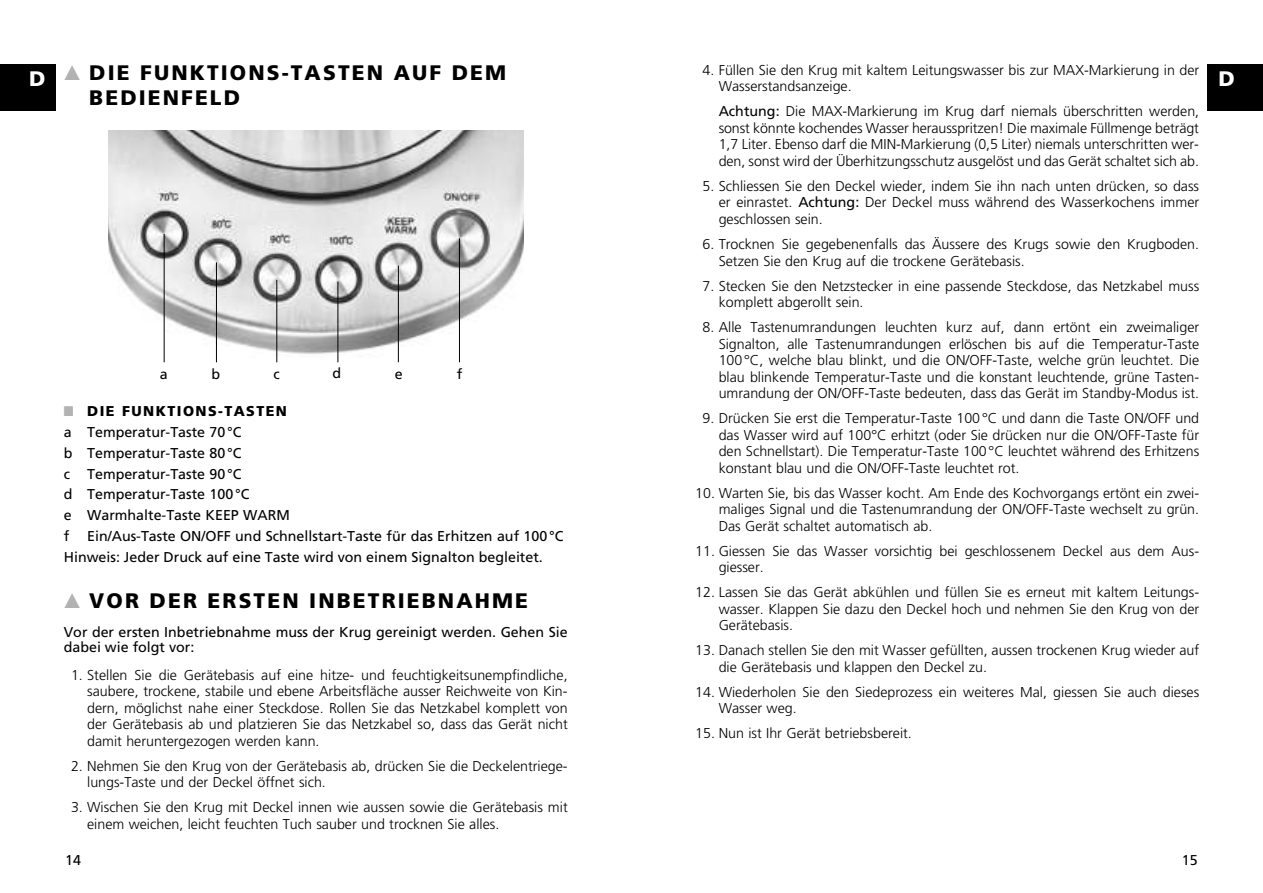
<style>
.page{position:relative;width:1263px;height:893px;background:#fff}
.page>*{position:absolute;margin:0;border:0;box-sizing:border-box;transform-origin:0 0}
.t1{font:900 21px/25.2px "Frutiger";letter-spacing:.1em;color:#000}
.t2{font:900 21px "Frutiger";color:#fff}
.t3{font:300 14.25px/16.5px "Frutiger";color:#000}
.t4{font:14.25px/20.7px "Frutiger";color:#000}
.s1{font-weight:400}
.s2{color:#b2b2b2}
.s3{font-weight:900}
</style>
<div class="page">
<div style="left:0;top:64px;width:55px;height:47px;background:#000"></div>
<div style="left:1208px;top:64px;width:55px;height:47px;background:#000"></div>
<img style="left:108px;top:130px;width:415px;height:227px">
<hr style="left:276px;top:280px;width:1px;height:82px;background:#000">
<hr style="left:337px;top:282px;width:1px;height:80px;background:#000">
<hr style="left:216px;top:262px;width:1px;height:100px;background:#000">
<hr style="left:164px;top:234px;width:1px;height:128px;background:#000">
<hr style="left:398px;top:266px;width:1px;height:96px;background:#000">
<hr style="left:459px;top:238px;width:1px;height:124px;background:#000">
<p class="t3" style="left:719px;top:62px;width:482px;text-indent:-16px">4. Füllen Sie den Krug mit kaltem Leitungswasser bis zur MAX-Markierung in der<br>Wasserstandsanzeige.</p>
<p class="t3" style="left:719px;top:104px;width:482px;text-align:justify"><span class="s1">Achtung:</span> Die MAX-Markierung im Krug darf niemals überschritten werden, sonst könnte kochendes Wasser herausspritzen! Die maximale Füllmenge beträgt 1,7 Liter. Ebenso darf die MIN-Markierung (0,5 Liter) niemals unterschritten wer&shy;den, sonst wird der Überhitzungsschutz ausgelöst und das Gerät schaltet sich ab.</p>
<p class="t3" style="left:719px;top:178px;width:482px;text-align:justify;text-indent:-16px">5. Schliessen Sie den Deckel wieder, indem Sie ihn nach unten drücken, so dass er einrastet. <span class="s1">Achtung:</span> Der Deckel muss während des Wasserkochens immer geschlossen sein.</p>
<p class="t3" style="left:719px;top:236px;width:482px;text-indent:-16px">6. Trocknen Sie gegebenenfalls das Äussere des Krugs sowie den Krugboden.<br>Setzen Sie den Krug auf die trockene Gerätebasis.</p>
<p class="t3" style="left:719px;top:278px;width:482px;text-indent:-16px">7. Stecken Sie den Netzstecker in eine passende Steckdose, das Netzkabel muss komplett abgerollt sein.</p>
<p class="t3" style="left:719px;top:319px;width:482px;text-align:justify;text-indent:-16px">8. Alle Tastenumrandungen leuchten kurz auf, dann ertönt ein zweimaliger Signalton, alle Tastenumrandungen erlöschen bis auf die Temperatur-Taste 100 °C, welche blau blinkt, und die ON/OFF-Taste, welche grün leuchtet. Die blau blinkende Temperatur-Taste und die konstant leuchtende, grüne Tasten&shy;umrandung der ON/OFF-Taste bedeuten, dass das Gerät im Standby-Modus ist.</p>
<p class="t3" style="left:719px;top:410px;width:482px;text-align:justify;text-indent:-16px">9. Drücken Sie erst die Temperatur-Taste 100 °C und dann die Taste ON/OFF und das Wasser wird auf 100°C erhitzt (oder Sie drücken nur die ON/OFF-Taste für den Schnell start). Die Temperatur-Taste 100 °C leuchtet während des Erhitzens konstant blau und die ON/OFF-Taste leuchtet rot.</p>
<p class="t3" style="left:719px;top:485px;width:482px;text-align:justify;text-indent:-23px">10. Warten Sie, bis das Wasser kocht. Am Ende des Kochvorgangs ertönt ein zwei&shy;maliges Signal und die Tastenumrandung der ON/OFF-Taste wechselt zu grün.<br>Das Gerät schaltet automatisch ab.</p>
<p class="t3" style="left:719px;top:543px;width:482px;text-indent:-23px">11. Giessen Sie das Wasser vorsichtig bei geschlossenem Deckel aus dem Aus&shy;giesser.</p>
<p class="t3" style="left:719px;top:584px;width:482px;text-align:justify;text-indent:-23px">12. Lassen Sie das Gerät abkühlen und füllen Sie es erneut mit kaltem Leitungs&shy;wasser. Klappen Sie dazu den Deckel hoch und nehmen Sie den Krug von der Gerätebasis.</p>
<p class="t3" style="left:719px;top:642px;width:482px;text-indent:-23px">13. Danach stellen Sie den mit Wasser gefüllten, aussen trockenen Krug wieder auf die Gerätebasis und klappen den Deckel zu.</p>
<p class="t3" style="left:719px;top:684px;width:482px;text-indent:-23px">14. Wiederholen Sie den Siedeprozess ein weiteres Mal, giessen Sie auch dieses<br>Wasser weg.</p>
<p class="t3" style="left:695px;top:725px;width:218px">15. Nun ist Ihr Gerät betriebsbereit.</p>
<h1 class="t1" style="left:89px;top:61px;width:418px;text-indent:-26px"><span class="s2">▲</span> DIE FUNKTIONS-TASTEN AUF DEM<br>BEDIENFELD</h1>
<h1 class="t2" style="left:29px;top:68px;width:18px">D</h1>
<h1 class="t2" style="left:1218px;top:68px;width:18px">D</h1>
<p class="t4" style="left:274px;top:364px;width:8px">c</p>
<p class="t4" style="left:333px;top:364px;width:10px">d</p>
<p class="t4" style="left:457px;top:364px;width:7px">f</p>
<p class="t4" style="left:160px;top:364px;width:9px">a</p>
<p class="t4" style="left:211px;top:364px;width:10px">b</p>
<p class="t4" style="left:395px;top:364px;width:9px">e</p>
<p class="t4" style="left:64px;top:402px;width:228px"><span class="s2">■</span> <span class="s3">DIE FUNKTIONS-TASTEN </span>a Temperatur-Taste 70 °C<br>b Temperatur-Taste 80 °C<br>c Temperatur-Taste 90 °C<br>d Temperatur-Taste 100 °C<br>e Warmhalte-Taste KEEP WARM f</p>
<p class="t4" style="left:64px;top:526px;width:501px;text-indent:23px">Ein/Aus-Taste ON/OFF und Schnellstart-Taste für das Erhitzen auf 100 °C<br>Hinweis: Jeder Druck auf eine Taste wird von einem Signalton begleitet.</p>
<h1 class="t1" style="left:64px;top:589px;width:466px"><span class="s2">▲</span> VOR DER ERSTEN INBETRIEBNAHME</h1>
<p class="t4" style="left:64px;top:624px;width:505px;line-height:15.8px">Vor der ersten Inbetriebnahme muss der Krug gereinigt werden. Gehen Sie dabei wie folgt vor:</p>
<p class="t3" style="left:87px;top:667px;width:482px;text-align:justify;text-indent:-16px">1. Stellen Sie die Gerätebasis auf eine hitze- und feuchtigkeitsunempfindliche, saubere, trockene, stabile und ebene Arbeitsfläche ausser Reichweite von Kin&shy;dern, möglichst nahe einer Steckdose. Rollen Sie das Netzkabel komplett von der Gerätebasis ab und platzieren Sie das Netzkabel so, dass das Gerät nicht damit heruntergezogen werden kann.</p>
<p class="t3" style="left:87px;top:758px;width:482px;text-indent:-16px">2. Nehmen Sie den Krug von der Gerätebasis ab, drücken Sie die Deckelentriege&shy;lungs-Taste und der Deckel öffnet sich.</p>
<p class="t3" style="left:87px;top:799px;width:482px;text-indent:-16px">3. Wischen Sie den Krug mit Deckel innen wie aussen sowie die Gerätebasis mit einem weichen, leicht feuchten Tuch sauber und trocknen Sie alles.</p>
<p class="t4" style="left:65px;top:850px;width:17px">14</p>
<p class="t4" style="left:1182px;top:850px;width:17px">15</p>
</div>
